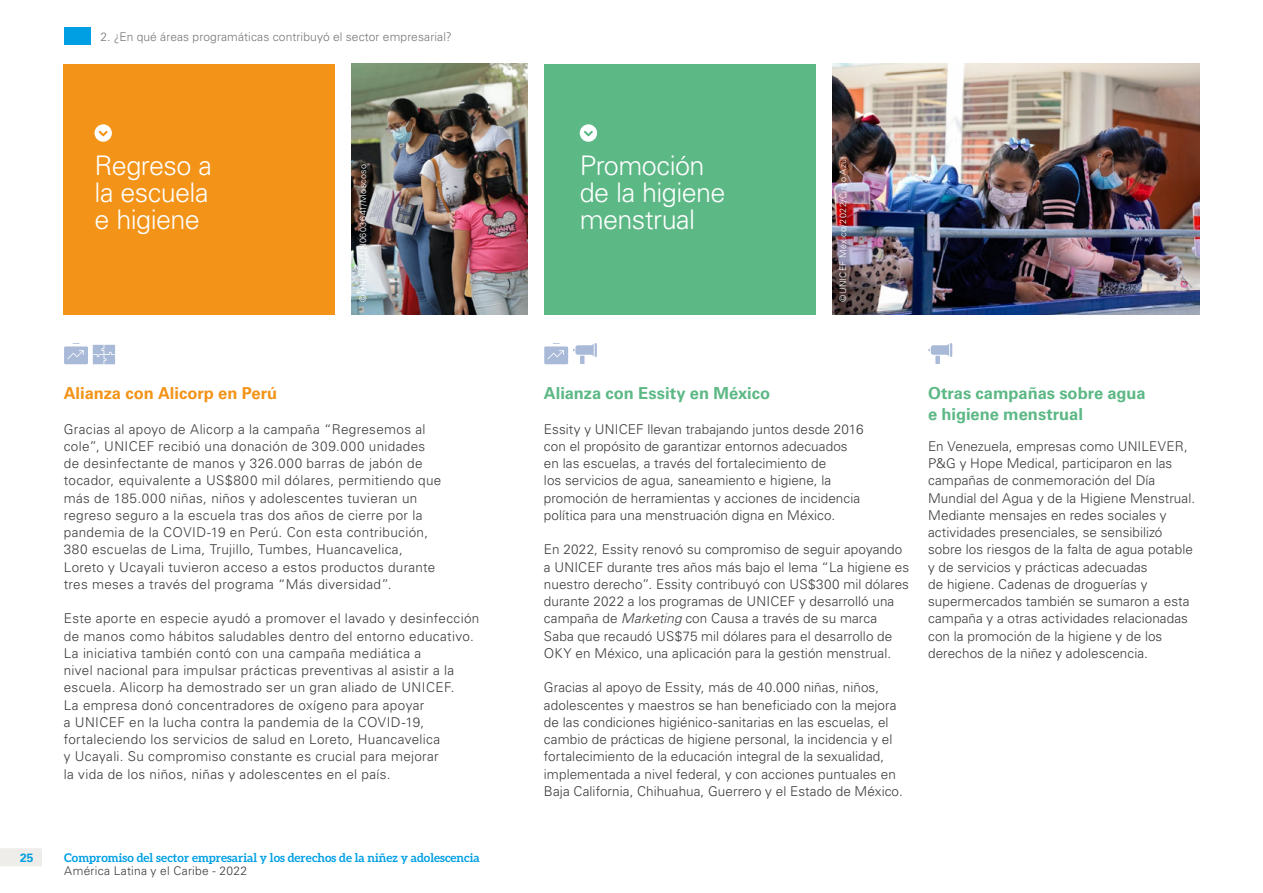
<style>
.page{position:relative;width:1263px;height:893px;background:#fff}
.page>*{position:absolute;margin:0;border:0;box-sizing:border-box;transform-origin:0 0}
.t1{font:300 27px/27px "Univers";letter-spacing:-.02em;color:#fff;text-align:justify}
.t2{font:700 16.5px/21px "Univers";color:#5cb885}
.t3{font:700 16.5px "Univers";color:#f39317}
.t4{font:300 13.5px/17.2px "Univers";letter-spacing:.01em;color:#3c3c3b}
.t5{font:700 12px "Aleo";color:#009fe3}
.t6{font:300 12px "Univers";letter-spacing:.01em;color:#77777a}
.t7{font:300 12px "Univers";letter-spacing:.02em;color:#3c3c3b}
.t8{font:700 12px "Univers";color:#009fe3}
.t9{font:300 9px "Univers";letter-spacing:.04em;color:#fff}
.s1{font-family:"Univers LT Std";font-style:italic}
</style>
<div class="page">
<div style="left:0;top:848px;width:42px;height:18px;background:#efedea"></div>
<div style="left:64px;top:27px;width:27px;height:18px;background:#009fe3"></div>
<div style="left:64px;top:64px;width:271px;height:251px;background:#f39317"></div>
<svg style="left:95px;top:124px;width:17px;height:18px"></svg>
<svg style="left:64px;top:343px;width:51px;height:21px"></svg>
<img style="left:352px;top:63px;width:175px;height:252px">
<div style="left:544px;top:64px;width:271px;height:250px;background:#5cb885"></div>
<img style="left:832px;top:64px;width:367px;height:251px">
<svg style="left:544px;top:343px;width:53px;height:21px"></svg>
<svg style="left:580px;top:124px;width:17px;height:18px"></svg>
<svg style="left:928px;top:343px;width:24px;height:21px"></svg>
<p class="t6" style="left:100px;top:29px;width:353px">2. ¿En qué áreas programáticas contribuyó el sector empresarial?</p>
<h1 class="t1" style="left:94px;top:152px;width:119px">Regreso a la escuela e higiene</h1>
<h1 class="t1" style="left:580px;top:152px;width:147px;text-align:left">Promoción de la higiene menstrual</h1>
<p class="t9" style="left:357px;top:302px;width:140px;rotate:-90deg">©UNICEF/UN0603641/Moscoso</p>
<p class="t9" style="left:838px;top:302px;width:147px;rotate:-90deg">©UNICEF México/2022/Circo Azul</p>
<p class="t8" style="left:20px;top:851px;width:15px">25</p>
<p class="t3" style="left:64px;top:384px;width:215px">Alianza con Alicorp en Perú</p>
<p class="t4" style="left:64px;top:420px;width:379px">Gracias al apoyo de Alicorp a la campaña “Regresemos al cole”, UNICEF recibió una donación de 309.000 unidades de desinfectante de manos y 326.000 barras de jabón de tocador, equivalente a US$800 mil dólares, permitiendo que más de 185.000 niñas, niños y adolescentes tuvieran un regreso seguro a la escuela tras dos años de cierre por la pandemia de la COVID-19 en Perú. Con esta contribución, 380 escuelas de Lima, Trujillo, Tumbes, Huancavelica, Loreto y Ucayali tuvieron acceso a estos productos durante tres meses a través del programa “Más diversidad”.</p>
<p class="t4" style="left:64px;top:610px;width:417px">Este aporte en especie ayudó a promover el lavado y desinfección de manos como hábitos saludables dentro del entorno educativo.<br>La iniciativa también contó con una campaña mediática a<br>nivel nacional para impulsar prácticas preventivas al asistir a la escuela. Alicorp ha demostrado ser un gran aliado de UNICEF.<br>La empresa donó concentradores de oxígeno para apoyar<br>a UNICEF en la lucha contra la pandemia de la COVID-19, fortaleciendo los servicios de salud en Loreto, Huancavelica<br>y Ucayali. Su compromiso constante es crucial para mejorar<br>la vida de los niños, niñas y adolescentes en el país.</p>
<p class="t5" style="left:64px;top:850px;width:417px">Compromiso del sector empresarial y los derechos de la niñez y adolescencia</p>
<p class="t7" style="left:64px;top:864px;width:184px">América Latina y el Caribe - 2022</p>
<p class="t2" style="left:544px;top:383px;width:228px">Alianza con Essity en México</p>
<p class="t4" style="left:544px;top:420px;width:321px">Essity y UNICEF llevan trabajando juntos desde 2016 con el propósito de garantizar entornos adecuados en las escuelas, a través del fortalecimiento de<br>los servicios de agua, saneamiento e higiene, la promoción de herramientas y acciones de incidencia política para una menstruación digna en México.</p>
<p class="t4" style="left:544px;top:541px;width:367px">En 2022, Essity renovó su compromiso de seguir apoyando a UNICEF durante tres años más bajo el lema “La higiene es nuestro derecho”. Essity contribuyó con US$300 mil dólares durante 2022 a los programas de UNICEF y desarrolló una campaña de <span class="s1">Marketing</span> con Causa a través de su marca Saba que recaudó US$75 mil dólares para el desarrollo de OKY en México, una aplicación para la gestión menstrual.</p>
<p class="t4" style="left:544px;top:679px;width:360px">Gracias al apoyo de Essity, más de 40.000 niñas, niños, adolescentes y maestros se han beneficiado con la mejora de las condiciones higiénico-sanitarias en las escuelas, el cambio de prácticas de higiene personal, la incidencia y el fortalecimiento de la educación integral de la sexualidad, implementada a nivel federal, y con acciones puntuales en Baja California, Chihuahua, Guerrero y el Estado de México.</p>
<p class="t2" style="left:928px;top:383px;width:219px">Otras campañas sobre agua e higiene menstrual</p>
<p class="t4" style="left:928px;top:437px;width:268px">En Venezuela, empresas como UNILEVER, P&amp;G y Hope Medical, participaron en las campañas de conmemoración del Día Mundial del Agua y de la Higiene Menstrual.<br>Mediante mensajes en redes sociales y actividades presenciales, se sensibilizó sobre los riesgos de la falta de agua potable y de servicios y prácticas adecuadas<br>de higiene. Cadenas de droguerías y supermercados también se sumaron a esta campaña y a otras actividades relacionadas con la promoción de la higiene y de los derechos de la niñez y adolescencia.</p>
</div>
